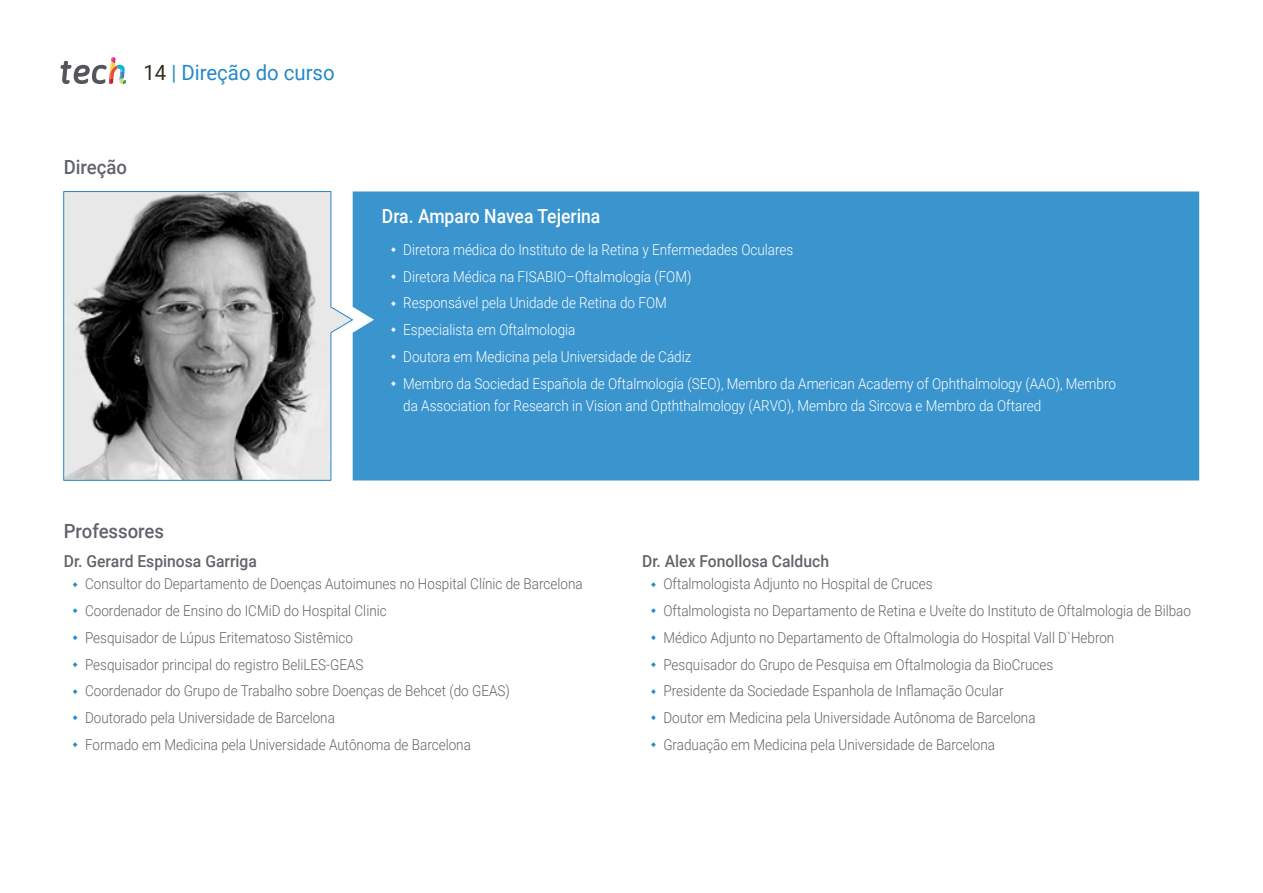
<style>
.page{position:relative;width:1263px;height:893px;background:#fff}
.page>*{position:absolute;margin:0;border:0;box-sizing:border-box;transform-origin:0 0}
.t1{font:21px "Roboto";color:#2488c9}
.t2{font:500 19.5px "Roboto";color:#fff;scale:.9 1}
.t3{font:500 19.5px "Roboto";color:#61646a;scale:.95 1}
.t4{font:500 16.5px "Roboto";color:#61646a;scale:.95 1}
.t5{font:300 15px/26.7px "Roboto";color:#61646a;scale:.9 1}
.t6{font:300 15px/26.7px "Roboto";color:#fff;scale:.9 1}
.s1{color:#312e20}
</style>
<div class="page">
<svg style="left:61px;top:57px;width:65px;height:27px"></svg>
<svg style="left:63px;top:191px;width:291px;height:290px;background:#949697"></svg>
<div style="left:353px;top:191px;width:846px;height:289px;background:#3a94ce"></div>
<svg style="left:391px;top:247px;width:5px;height:5px"></svg>
<svg style="left:391px;top:274px;width:5px;height:5px"></svg>
<svg style="left:391px;top:301px;width:5px;height:5px"></svg>
<svg style="left:391px;top:328px;width:5px;height:5px"></svg>
<svg style="left:391px;top:354px;width:5px;height:5px"></svg>
<svg style="left:391px;top:381px;width:5px;height:5px"></svg>
<h1 class="t1" style="left:144px;top:57px;width:193px"><span class="s1">14</span> | Direção do curso</h1>
<h2 class="t3" style="left:64px;top:154px;width:68px">Direção</h2>
<h2 class="t2" style="left:382px;top:203px;width:244px">Dra. Amparo Navea Tejerina</h2>
<p class="t6" style="left:403px;top:236px;width:793px">Diretora médica do Instituto de la Retina y Enfermedades Oculares<br>Diretora Médica na FISABIO–Oftalmología (FOM)<br>Responsável pela Unidade de Retina do FOM<br>Especialista em Oftalmologia<br>Doutora em Medicina pela Universidade de Cádiz<br>Membro da Sociedad Española de Oftalmología (SEO), Membro da American Academy of Ophthalmology (AAO), Membro</p>
<p class="t6" style="left:403px;top:392px;width:710px">da Association for Research in Vision and Opththalmology (ARVO), Membro da Sircova e Membro da Oftared</p>
<h2 class="t3" style="left:64px;top:517px;width:107px">Professores</h2>
<p class="t4" style="left:64px;top:550px;width:205px">Dr. Gerard Espinosa Garriga</p>
<p class="t5" style="left:85px;top:570px;width:554px">Consultor do Departamento de Doenças Autoimunes no Hospital Clínic de Barcelona Coordenador de Ensino do ICMiD do Hospital Clinic<br>Pesquisador de Lúpus Eritematoso Sistêmico<br>Pesquisador principal do registro BeliLES-GEAS<br>Coordenador do Grupo de Trabalho sobre Doenças de Behcet (do GEAS)<br>Doutorado pela Universidade de Barcelona<br>Formado em Medicina pela Universidade Autônoma de Barcelona</p>
<p class="t4" style="left:642px;top:550px;width:198px">Dr. Alex Fonollosa Calduch</p>
<p class="t5" style="left:663px;top:570px;width:588px">Oftalmologista Adjunto no Hospital de Cruces<br>Oftalmologista no Departamento de Retina e Uveíte do Instituto de Oftalmologia de Bilbao Médico Adjunto no Departamento de Oftalmologia do Hospital Vall D`Hebron Pesquisador do Grupo de Pesquisa em Oftalmologia da BioCruces<br>Presidente da Sociedade Espanhola de Inflamação Ocular<br>Doutor em Medicina pela Universidade Autônoma de Barcelona<br>Graduação em Medicina pela Universidade de Barcelona</p>
</div>
